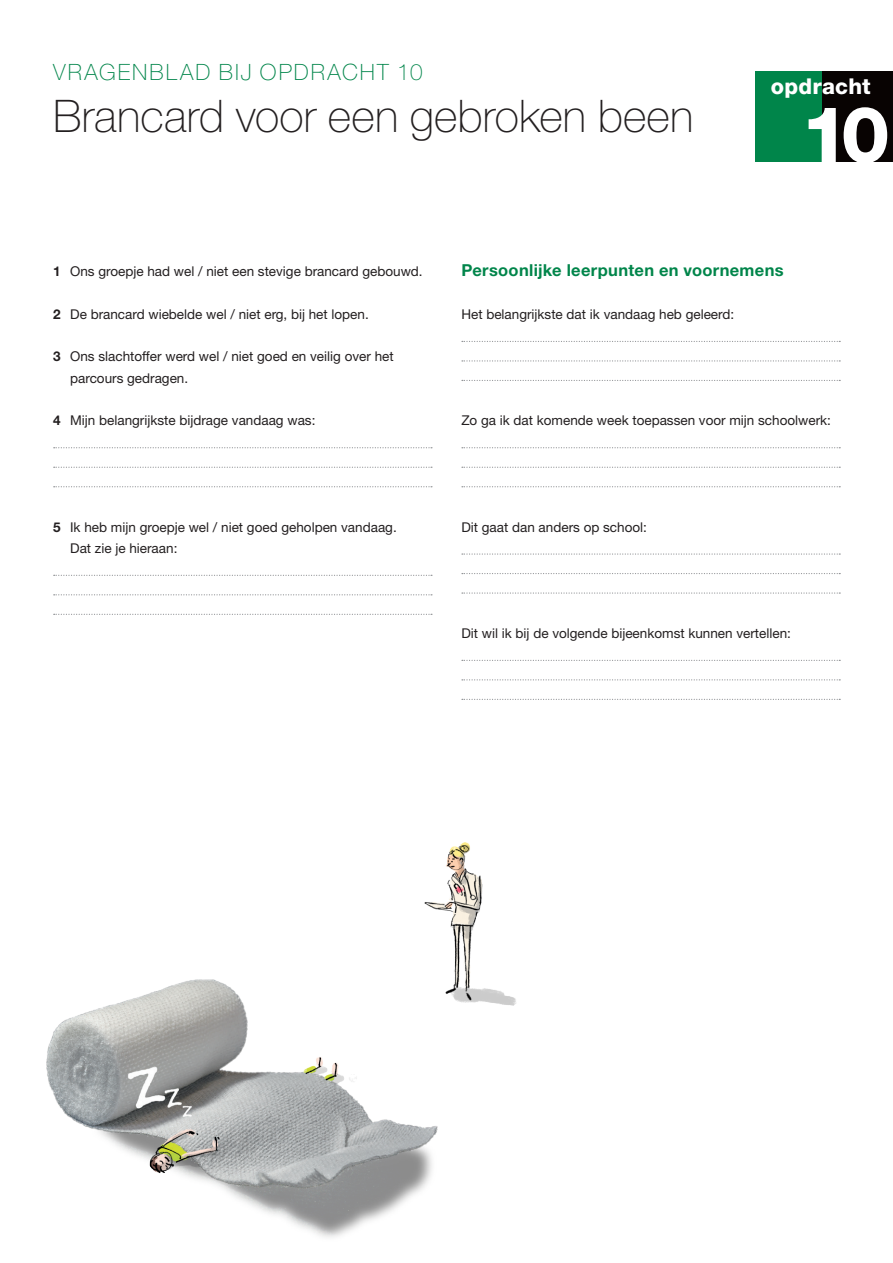
<style>
.page{position:relative;width:893px;height:1263px;background:#fff}
.page>*{position:absolute;margin:0;border:0;box-sizing:border-box;transform-origin:0 0}
.t1{font:800 78.3px "Helvetica Neue LT Std";color:#fff}
.t2{font:100 45px "Helvetica Neue LT Std";letter-spacing:.005em;color:#231f20}
.t3{font:100 22.5px "Helvetica Neue LT Std";letter-spacing:.09em;color:#00854a}
.t4{font:800 21.9px "Helvetica Neue LT Std";letter-spacing:.01em;color:#fff}
.t5{font:700 16.5px "Helvetica Neue LT Std";letter-spacing:.02em;color:#00854a}
.t6{font:13.5px/21.3px "Helvetica Neue LT Std";color:#231f20}
.s1{font-weight:700}
</style>
<div class="page">
<svg style="left:54px;top:447px;width:378px;height:1px"></svg>
<svg style="left:54px;top:467px;width:378px;height:1px"></svg>
<svg style="left:54px;top:486px;width:378px;height:1px"></svg>
<svg style="left:54px;top:575px;width:378px;height:1px"></svg>
<svg style="left:54px;top:594px;width:378px;height:1px"></svg>
<svg style="left:54px;top:614px;width:378px;height:1px"></svg>
<svg style="left:462px;top:341px;width:378px;height:1px"></svg>
<svg style="left:462px;top:360px;width:378px;height:1px"></svg>
<svg style="left:462px;top:380px;width:378px;height:1px"></svg>
<svg style="left:462px;top:447px;width:378px;height:1px"></svg>
<svg style="left:462px;top:467px;width:378px;height:1px"></svg>
<svg style="left:462px;top:486px;width:378px;height:1px"></svg>
<svg style="left:462px;top:553px;width:378px;height:2px"></svg>
<svg style="left:462px;top:573px;width:378px;height:1px"></svg>
<svg style="left:462px;top:592px;width:378px;height:2px"></svg>
<svg style="left:462px;top:660px;width:378px;height:1px"></svg>
<svg style="left:462px;top:679px;width:378px;height:1px"></svg>
<svg style="left:462px;top:699px;width:378px;height:1px"></svg>
<div style="left:822px;top:72px;width:71px;height:90px;background:#080302"></div>
<div style="left:756px;top:72px;width:66px;height:90px;background:#00854a"></div>
<img style="left:46px;top:979px;width:392px;height:259px">
<img style="left:425px;top:842px;width:91px;height:163px">
<h3 class="t3" style="left:53px;top:59px;width:371px">VRAGENBLAD BIJ OPDRACHT 10</h3>
<h2 class="t2" style="left:53px;top:91px;width:642px">Brancard voor een gebroken been</h2>
<h3 class="t4" style="left:771px;top:73px;width:101px">opdracht</h3>
<h1 class="t1" style="left:800px;top:88px;width:91px">10</h1>
<p class="t6" style="left:53px;top:261px;width:371px"><span class="s1">1</span> Ons groepje had wel / niet een stevige brancard gebouwd.</p>
<p class="t6" style="left:53px;top:303px;width:317px"><span class="s1">2</span> De brancard wiebelde wel / niet erg, bij het lopen.</p>
<p class="t6" style="left:70px;top:346px;width:325px;text-indent:-17px"><span class="s1">3</span> Ons slachtoffer werd wel / niet goed en veilig over het parcours gedragen.</p>
<p class="t6" style="left:53px;top:410px;width:264px"><span class="s1">4</span> Mijn belangrijkste bijdrage vandaag was:</p>
<p class="t6" style="left:70px;top:516px;width:328px;text-indent:-17px"><span class="s1">5</span> Ik heb mijn groepje wel / niet goed geholpen vandaag.<br>Dat zie je hieraan:</p>
<p class="t5" style="left:461px;top:260px;width:324px">Persoonlijke leerpunten en voornemens</p>
<p class="t6" style="left:461px;top:303px;width:274px">Het belangrijkste dat ik vandaag heb geleerd:</p>
<p class="t6" style="left:461px;top:410px;width:371px">Zo ga ik dat komende week toepassen voor mijn schoolwerk:</p>
<p class="t6" style="left:461px;top:516px;width:187px">Dit gaat dan anders op school:</p>
<p class="t6" style="left:461px;top:622px;width:331px">Dit wil ik bij de volgende bijeenkomst kunnen vertellen:</p>
</div>
